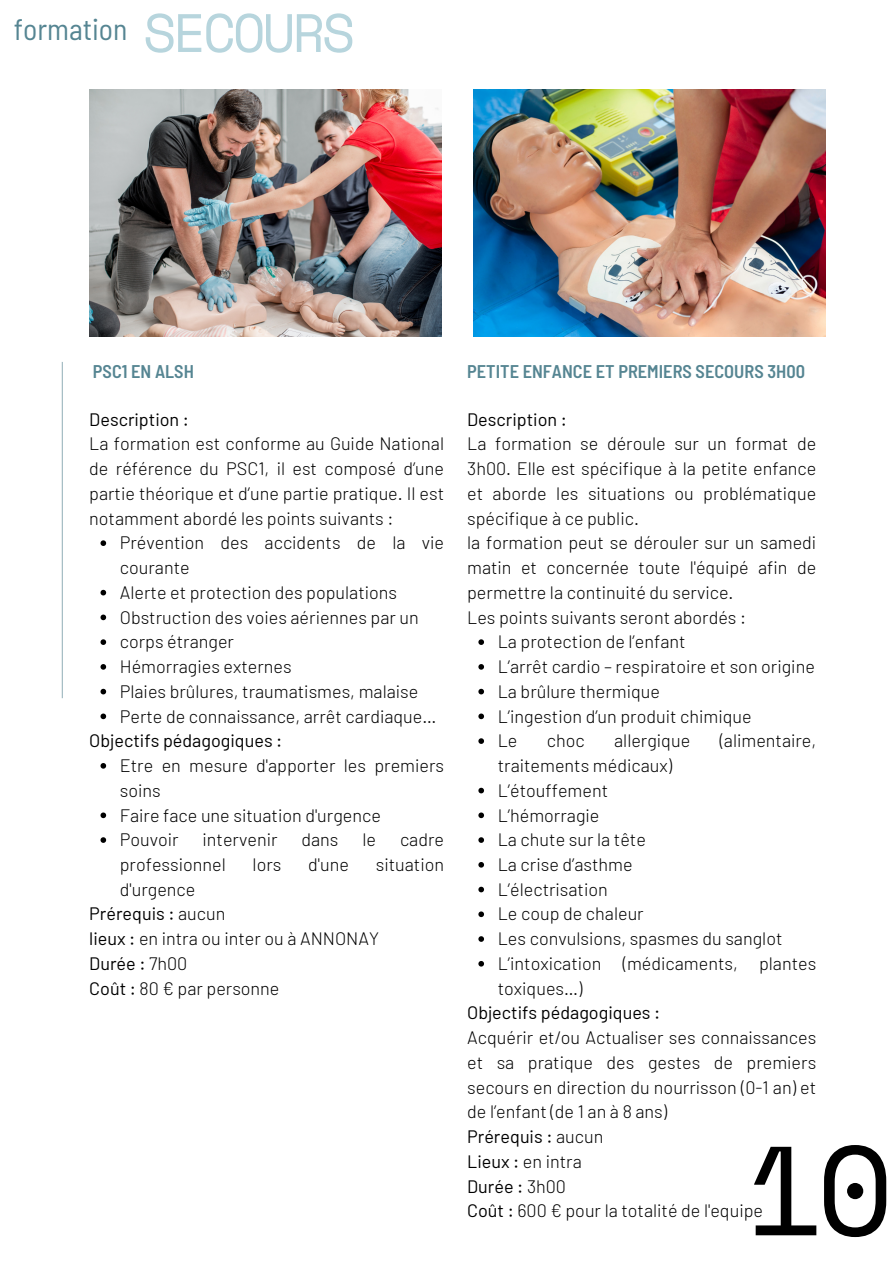
<style>
.page{position:relative;width:893px;height:1264px;background:#fff}
.page>*{position:absolute;margin:0;border:0;box-sizing:border-box;transform-origin:0 0}
.t1{font:126.3px "Space Mono";color:#000}
.t2{font:54px "Space Mono";letter-spacing:-.06em;color:#b7d5dd}
.t3{font:semi-condensed 29.7px "Barlow";color:#558592}
.t4{font:600 semi-condensed 18.3px "Barlow";color:#558592}
.t5{font:300 18px/24.8px "Barlow";color:#000;text-align:justify}
.t6{font:18px "Barlow";color:#000}
.s1{font-weight:300}
.s2{font-weight:400}
</style>
<div class="page">
<hr style="left:62px;top:362px;width:1px;height:336px;background:#9db7be">
<svg style="left:100px;top:540px;width:6px;height:6px"></svg>
<svg style="left:100px;top:590px;width:6px;height:5px"></svg>
<svg style="left:100px;top:614px;width:6px;height:6px"></svg>
<svg style="left:100px;top:639px;width:6px;height:6px"></svg>
<svg style="left:100px;top:664px;width:6px;height:5px"></svg>
<svg style="left:100px;top:688px;width:6px;height:6px"></svg>
<svg style="left:100px;top:713px;width:6px;height:6px"></svg>
<svg style="left:100px;top:763px;width:6px;height:5px"></svg>
<svg style="left:100px;top:812px;width:6px;height:6px"></svg>
<svg style="left:100px;top:837px;width:6px;height:5px"></svg>
<svg style="left:478px;top:639px;width:6px;height:6px"></svg>
<svg style="left:478px;top:664px;width:6px;height:5px"></svg>
<svg style="left:478px;top:688px;width:6px;height:6px"></svg>
<svg style="left:478px;top:713px;width:6px;height:6px"></svg>
<svg style="left:478px;top:738px;width:6px;height:6px"></svg>
<svg style="left:478px;top:787px;width:6px;height:6px"></svg>
<svg style="left:478px;top:812px;width:6px;height:6px"></svg>
<svg style="left:478px;top:837px;width:6px;height:5px"></svg>
<svg style="left:478px;top:862px;width:6px;height:5px"></svg>
<svg style="left:478px;top:886px;width:6px;height:6px"></svg>
<svg style="left:478px;top:911px;width:6px;height:6px"></svg>
<svg style="left:478px;top:936px;width:6px;height:5px"></svg>
<svg style="left:478px;top:961px;width:6px;height:5px"></svg>
<img style="left:89px;top:89px;width:352px;height:248px">
<img style="left:473px;top:89px;width:352px;height:248px">
<p class="t3" style="left:14px;top:10px;width:115px">formation</p>
<p class="t2" style="left:143px;top:-9px;width:213px">SECOURS</p>
<p class="t4" style="left:93px;top:359px;width:102px">PSC1 EN ALSH</p>
<p class="t4" style="left:467px;top:359px;width:339px">PETITE ENFANCE ET PREMIERS SECOURS 3H00</p>
<p class="t6" style="left:89px;top:407px;width:101px">Description :</p>
<p class="t5" style="left:89px;top:431px;width:356px">La formation est conforme au Guide National de référence du PSC1, il est composé d’une partie théorique et d’une partie pratique. Il est notamment abordé les points suivants :</p>
<p class="t5" style="left:120px;top:530px;width:326px">Prévention des accidents de la vie courante</p>
<p class="t5" style="left:120px;top:579px;width:279px">Alerte et protection des populations</p>
<p class="t5" style="left:120px;top:604px;width:300px">Obstruction des voies aériennes par un</p>
<p class="t5" style="left:120px;top:628px;width:116px">corps étranger</p>
<p class="t5" style="left:120px;top:653px;width:173px">Hémorragies externes</p>
<p class="t5" style="left:120px;top:678px;width:300px">Plaies brûlures, traumatismes, malaise</p>
<p class="t5" style="left:120px;top:703px;width:318px">Perte de connaissance, arrêt cardiaque…</p>
<p class="t5" style="left:120px;top:752px;width:326px">Etre en mesure d'apporter les premiers soins</p>
<p class="t5" style="left:120px;top:802px;width:262px">Faire face une situation d'urgence</p>
<p class="t5" style="left:120px;top:826px;width:60px">Pouvoir</p>
<p class="t5" style="left:202px;top:826px;width:76px">intervenir</p>
<p class="t5" style="left:301px;top:826px;width:39px">dans</p>
<p class="t5" style="left:362px;top:826px;width:15px">le</p>
<p class="t5" style="left:400px;top:826px;width:46px">cadre</p>
<p class="t5" style="left:120px;top:851px;width:107px">professionnel</p>
<p class="t5" style="left:253px;top:851px;width:30px">lors</p>
<p class="t5" style="left:308px;top:851px;width:42px">d'une</p>
<p class="t5" style="left:376px;top:851px;width:70px">situation</p>
<p class="t5" style="left:120px;top:876px;width:77px">d'urgence</p>
<p class="t6" style="left:89px;top:729px;width:195px">Objectifs pédagogiques :</p>
<p class="t6" style="left:89px;top:902px;width:138px">Prérequis : <span class="s1">aucun</span></p>
<p class="t5" style="left:89px;top:925px;width:291px"><span class="s2">lieux :</span> en intra ou inter ou à ANNONAY</p>
<p class="t6" style="left:89px;top:951px;width:100px">Durée : <span class="s1">7h00</span></p>
<p class="t5" style="left:89px;top:975px;width:192px"><span class="s2">Coût :</span> 80 € par personne</p>
<p class="t6" style="left:467px;top:407px;width:101px">Description :</p>
<p class="t5" style="left:467px;top:431px;width:350px">La formation se déroule sur un format de 3h00. Elle est spécifique à la petite enfance et aborde les situations ou problématique spécifique à ce public.</p>
<p class="t5" style="left:467px;top:530px;width:350px">la formation peut se dérouler sur un samedi matin et concernée toute l'équipé afin de permettre la continuité du service.</p>
<p class="t5" style="left:467px;top:604px;width:280px">Les points suivants seront abordés :</p>
<p class="t5" style="left:497px;top:628px;width:189px">La protection de l’enfant</p>
<p class="t5" style="left:497px;top:653px;width:318px">L’arrêt cardio – respiratoire et son origine</p>
<p class="t5" style="left:497px;top:678px;width:164px">La brûlure thermique</p>
<p class="t5" style="left:497px;top:703px;width:255px">L’ingestion d’un produit chimique</p>
<p class="t5" style="left:497px;top:727px;width:21px">Le</p>
<p class="t5" style="left:547px;top:727px;width:39px">choc</p>
<p class="t5" style="left:614px;top:727px;width:78px">allergique</p>
<p class="t5" style="left:719px;top:727px;width:98px">(alimentaire,</p>
<p class="t5" style="left:497px;top:752px;width:176px">traitements médicaux)</p>
<p class="t5" style="left:497px;top:777px;width:112px">L’étouffement</p>
<p class="t5" style="left:497px;top:802px;width:103px">L’hémorragie</p>
<p class="t5" style="left:497px;top:826px;width:150px">La chute sur la tête</p>
<p class="t5" style="left:497px;top:851px;width:136px">La crise d’asthme</p>
<p class="t5" style="left:497px;top:876px;width:112px">L’électrisation</p>
<p class="t5" style="left:497px;top:900px;width:147px">Le coup de chaleur</p>
<p class="t5" style="left:497px;top:925px;width:286px">Les convulsions, spasmes du sanglot</p>
<p class="t5" style="left:497px;top:950px;width:320px">L’intoxication (médicaments, plantes toxiques…)</p>
<p class="t6" style="left:467px;top:1001px;width:195px">Objectifs pédagogiques :</p>
<p class="t5" style="left:467px;top:1024px;width:350px">Acquérir et/ou Actualiser ses connaissances et sa pratique des gestes de premiers secours en direction du nourrisson (0-1 an) et de l’enfant (de 1 an à 8 ans)</p>
<p class="t6" style="left:467px;top:1125px;width:138px">Prérequis : <span class="s1">aucun</span></p>
<p class="t5" style="left:467px;top:1148px;width:116px"><span class="s2">Lieux :</span> en intra</p>
<p class="t6" style="left:467px;top:1174px;width:100px">Durée : <span class="s1">3h00</span></p>
<p class="t5" style="left:467px;top:1197px;width:297px"><span class="s2">Coût :</span> 600 € pour la totalité de l'equipe</p>
<p class="t1" style="left:746px;top:1093px;width:149px">10</p>
</div>
